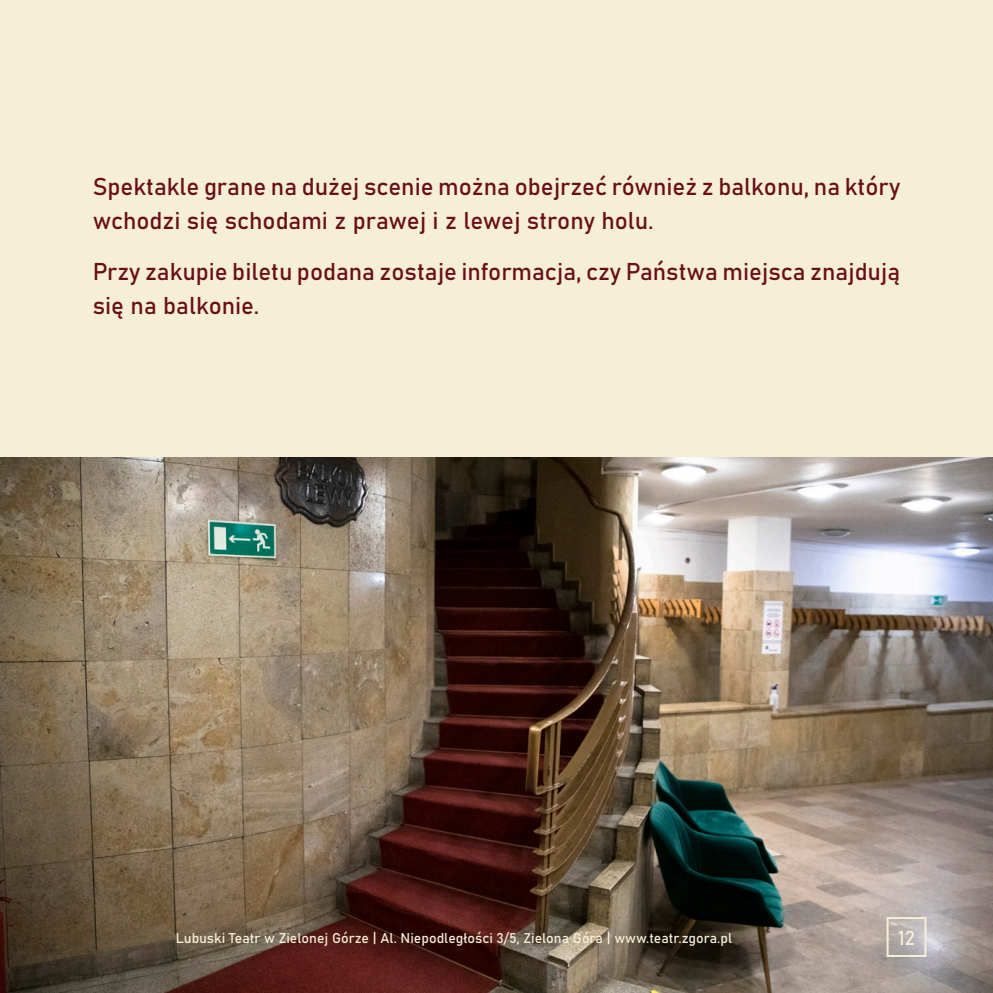
<style>
.page{position:relative;width:993px;height:993px;background:#fff}
.page>*{position:absolute;margin:0;border:0;box-sizing:border-box;transform-origin:0 0}
.pODSTAWOWY_STYL_PRZE{font:24px/34px "Bahnschrift";color:#6a0f17}
.t1{font:20px "Bahnschrift";color:#f6efd7}
.t2{font:14px "Bahnschrift";color:#f6efd7}
</style>
<div class="page">
<div style="left:0;top:0;width:992px;height:992px;background:#f6efd7"></div>
<img style="left:0;top:457px;width:992px;height:535px">
<div style="left:886px;top:916px;width:40px;height:40px;border:2px solid #f6efd7"></div>
<p class="pODSTAWOWY_STYL_PRZE" style="left:93px;top:168px;width:808px">Spektakle grane na dużej scenie można obejrzeć również z balkonu, na który wchodzi się schodami z prawej i z lewej strony holu.</p>
<p class="pODSTAWOWY_STYL_PRZE" style="left:93px;top:253px;width:808px">Przy zakupie biletu podana zostaje informacja, czy Państwa miejsca znajdują się na balkonie.</p>
<p class="t2" style="left:176px;top:926px;width:557px">Lubuski Teatr w Zielonej Górze | Al. Niepodległości 3/5, Zielona Góra | www.teatr.zgora.pl</p>
<p class="t1" style="left:897px;top:922px;width:18px">12</p>
</div>
